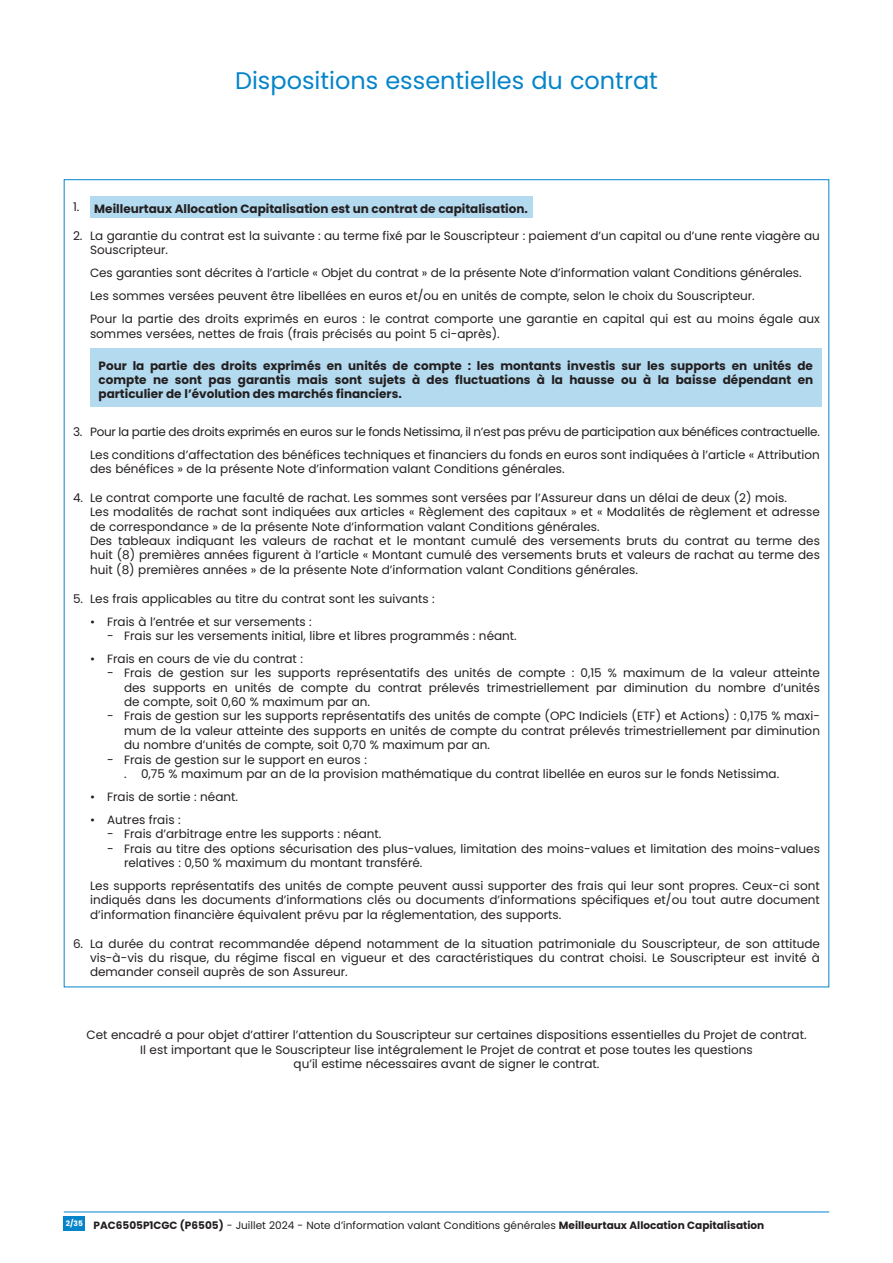
<style>
.page{position:relative;width:893px;height:1263px;background:#fff}
.page>*{position:absolute;margin:0;border:0;box-sizing:border-box;transform-origin:0 0}
.Titre-Niveau1{font:24px "Poppins";color:#0584ca}
.t1{font:12px/14.4px "Poppins";color:#231f20}
.t2{font:700 12px/14.4px "Poppins";color:#231f20;text-align:justify}
.t3{font:12px "Poppins";letter-spacing:-.02em;color:#231f20}
.t4{font:700 10.5px "Poppins";color:#231f20}
.s1{font-weight:400}
</style>
<div class="page">
<hr style="left:64px;top:1211px;width:765px;height:1px;background:#0584ca">
<div style="left:64px;top:1216px;width:21px;height:15px;background:#0584ca"></div>
<div style="left:90px;top:196px;width:442px;height:21px;background:#b4daef"></div>
<div style="left:90px;top:348px;width:731px;height:59px;background:#b4daef"></div>
<p class="Titre-Niveau1" style="left:235px;top:67px;width:424px">Dispositions essentielles du contrat</p>
<p class="t1" style="left:73px;top:200px;width:8px">1.</p>
<p class="t2" style="left:94px;top:202px;width:435px">Meilleurtaux Allocation Capitalisation est un contrat de capitalisation.</p>
<p class="t1" style="left:90px;top:229px;width:731px;text-indent:-17px">2. La garantie du contrat est la suivante : au terme fixé par le Souscripteur : paiement d’un capital ou d’une rente viagère au<br>Souscripteur.</p>
<p class="t1" style="left:90px;top:266px;width:713px">Ces garanties sont décrites à l’article « Objet du contrat » de la présente Note d’information valant Conditions générales.</p>
<p class="t1" style="left:90px;top:289px;width:666px">Les sommes versées peuvent être libellées en euros et/ou en unités de compte, selon le choix du Souscripteur.</p>
<p class="t1" style="left:90px;top:312px;width:731px">Pour la partie des droits exprimés en euros : le contrat comporte une garantie en capital qui est au moins égale aux sommes versées, nettes de frais (frais précisés au point 5 ci-après).</p>
<p class="t2" style="left:99px;top:358px;width:716px">Pour la partie des droits exprimés en unités de compte : les montants investis sur les supports en unités de compte ne sont pas garantis mais sont sujets à des fluctuations à la hausse ou à la baisse dépendant en particulier de l’évolution des marchés financiers.</p>
<p class="t3" style="left:73px;top:425px;width:748px">3. Pour la partie des droits exprimés en euros sur le fonds Netissima, il n’est pas prévu de participation aux bénéfices contractuelle.</p>
<p class="t1" style="left:90px;top:447px;width:731px">Les conditions d’affectation des bénéfices techniques et financiers du fonds en euros sont indiquées à l’article « Attribution des bénéfices » de la présente Note d’information valant Conditions générales.</p>
<p class="t1" style="left:73px;top:490px;width:715px">4. Le contrat comporte une faculté de rachat. Les sommes sont versées par l’Assureur dans un délai de deux (2) mois.</p>
<p class="t1" style="left:90px;top:505px;width:731px">Les modalités de rachat sont indiquées aux articles « Règlement des capitaux » et « Modalités de règlement et adresse de correspondance » de la présente Note d’information valant Conditions générales.</p>
<p class="t1" style="left:90px;top:534px;width:731px;text-align:justify">Des tableaux indiquant les valeurs de rachat et le montant cumulé des versements bruts du contrat au terme des huit (8) premières années figurent à l’article « Montant cumulé des versements bruts et valeurs de rachat au terme des huit (8) premières années » de la présente Note d’information valant Conditions générales.</p>
<p class="t1" style="left:73px;top:591px;width:363px">5. Les frais applicables au titre du contrat sont les suivants :</p>
<p class="t1" style="left:90px;top:614px;width:223px">• Frais à l’entrée et sur versements :</p>
<p class="t1" style="left:107px;top:629px;width:411px">- Frais sur les versements initial, libre et libres programmés : néant.</p>
<p class="t1" style="left:90px;top:651px;width:215px">• Frais en cours de vie du contrat :</p>
<p class="t1" style="left:124px;top:666px;width:697px;text-align:justify;text-indent:-17px">- Frais de gestion sur les supports représentatifs des unités de compte : 0,15 % maximum de la valeur atteinte des supports en unités de compte du contrat prélevés trimestriellement par diminution du nombre d’unités de compte, soit 0,60 % maximum par an.</p>
<p class="t1" style="left:124px;top:709px;width:697px;text-align:justify;text-indent:-17px">- Frais de gestion sur les supports représentatifs des unités de compte (OPC Indiciels (ETF) et Actions) : 0,175 % maxi&shy;mum de la valeur atteinte des supports en unités de compte du contrat prélevés trimestriellement par diminution du nombre d’unités de compte, soit 0,70 % maximum par an.</p>
<p class="t1" style="left:107px;top:752px;width:261px">- Frais de gestion sur le support en euros :</p>
<p class="t1" style="left:124px;top:767px;width:657px">. 0,75 % maximum par an de la provision mathématique du contrat libellée en euros sur le fonds Netissima.</p>
<p class="t1" style="left:90px;top:790px;width:150px">• Frais de sortie : néant.</p>
<p class="t1" style="left:90px;top:812px;width:92px">• Autres frais :</p>
<p class="t1" style="left:107px;top:827px;width:276px">- Frais d’arbitrage entre les supports : néant.</p>
<p class="t1" style="left:124px;top:841px;width:697px;text-indent:-17px">- Frais au titre des options sécurisation des plus-values, limitation des moins-values et limitation des moins-values relatives : 0,50 % maximum du montant transféré.</p>
<p class="t1" style="left:90px;top:879px;width:731px;text-align:justify">Les supports représentatifs des unités de compte peuvent aussi supporter des frais qui leur sont propres. Ceux-ci sont indiqués dans les documents d’informations clés ou documents d’informations spécifiques et/ou tout autre document d’information financière équivalent prévu par la réglementation, des supports.</p>
<p class="t1" style="left:90px;top:936px;width:731px;text-align:justify;text-indent:-17px">6. La durée du contrat recommandée dépend notamment de la situation patrimoniale du Souscripteur, de son attitude vis-à-vis du risque, du régime fiscal en vigueur et des caractéristiques du contrat choisi. Le Souscripteur est invité à demander conseil auprès de son Assureur.</p>
<p class="t1" style="left:86px;top:1028px;width:721px;text-align:center">Cet encadré a pour objet d’attirer l’attention du Souscripteur sur certaines dispositions essentielles du Projet de contrat.<br>Il est important que le Souscripteur lise intégralement le Projet de contrat et pose toutes les questions<br>qu’il estime nécessaires avant de signer le contrat.</p>
<p class="t4" style="left:66px;top:1219px;width:700px"><sup>2/35</sup> PAC6505P1CGC (P6505) <span class="s1">- Juillet 2024 - Note d’information valant Conditions générales</span> Meilleurtaux Allocation Capitalisation</p>
</div>
